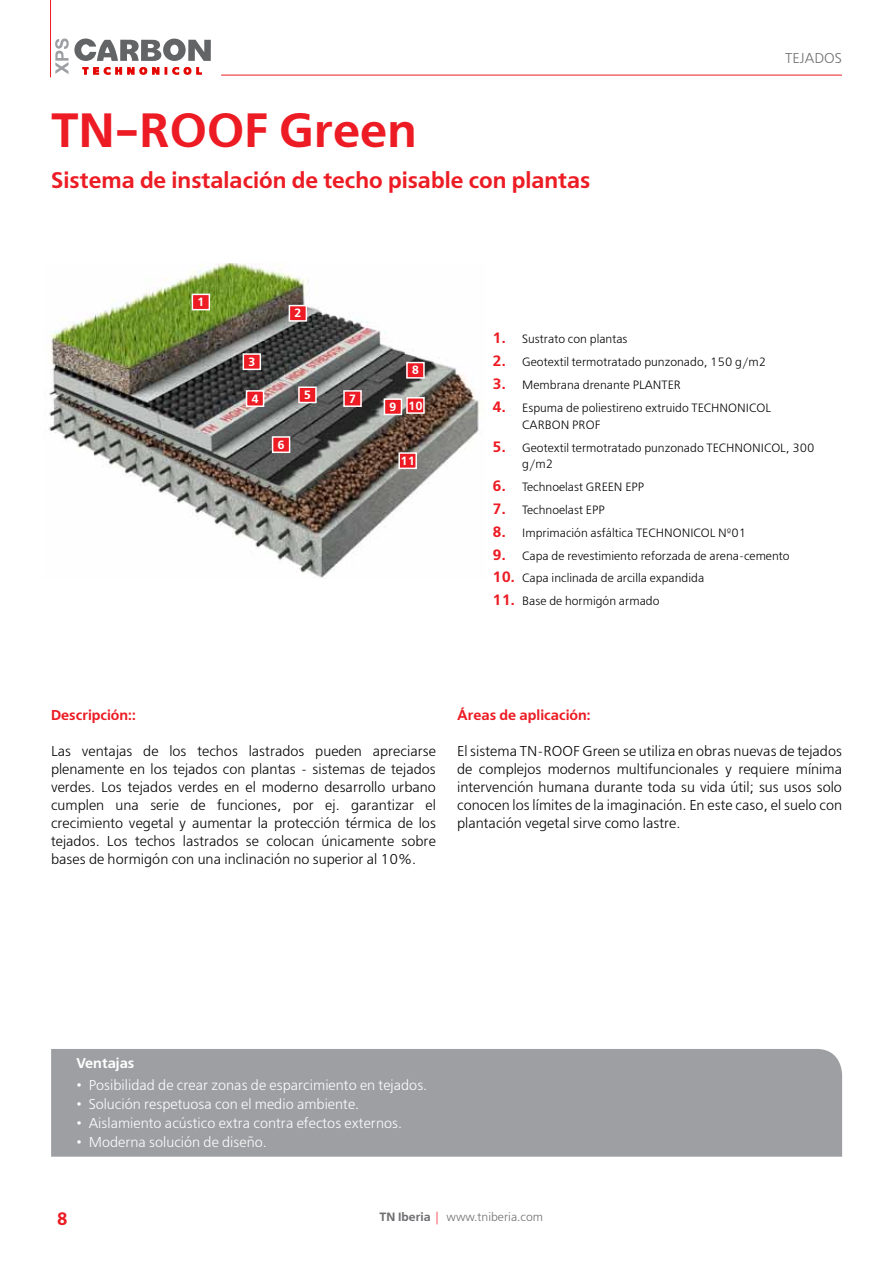
<style>
.page{position:relative;width:893px;height:1263px;background:#fff}
.page>*{position:absolute;margin:0;border:0;box-sizing:border-box;transform-origin:0 0}
.t1{font:600 48px "Free Set";color:#ed1b23}
.t2{font:600 22.5px "Free Set";color:#ed1b23}
.t3{font:600 18px "Free Set";color:#ed1b23}
.t4{font:300 14.25px/18px "Free Set";color:#000;text-align:justify}
.t5{font:300 14.25px "Free Set";color:#fff}
.t6{font:600 14.25px "Free Set";color:#ed1b23}
.t7{font:600 14.25px "Free Set";color:#fff}
.t8{font:300 14.25px "Free Set";color:#6d6e71}
.t9{font:300 12px/16.5px "Free Set";color:#000}
.t10{font:300 12px "Free Set";color:#6d6e71}
.t11{font:600 12px "Free Set";color:#fff}
.s1{font-weight:600;font-size:15px;color:#ed1b23}
.s2{font-weight:600}
.s3{color:#ed1b23}
</style>
<div class="page">
<svg style="left:55px;top:39px;width:156px;height:36px"></svg>
<hr style="left:50px;top:0;width:1px;height:77px;background:#ed1b23">
<hr style="left:221px;top:75px;width:621px;height:1px;background:#ed1b23">
<div style="left:51px;top:1049px;width:791px;height:108px;background:#9d9fa2"></div>
<img style="left:49px;top:264px;width:432px;height:314px">
<div style="left:192px;top:294px;width:17px;height:16px;background:#ed1b23"></div>
<div style="left:192px;top:294px;width:18px;height:16px;border:2px solid #fff"></div>
<div style="left:289px;top:306px;width:17px;height:15px;background:#ed1b23"></div>
<div style="left:289px;top:305px;width:18px;height:17px;border:2px solid #fff"></div>
<div style="left:243px;top:354px;width:17px;height:15px;background:#ed1b23"></div>
<div style="left:243px;top:353px;width:18px;height:17px;border:2px solid #fff"></div>
<div style="left:247px;top:391px;width:17px;height:15px;background:#ed1b23"></div>
<div style="left:246px;top:390px;width:18px;height:17px;border:2px solid #fff"></div>
<div style="left:299px;top:387px;width:17px;height:15px;background:#ed1b23"></div>
<div style="left:298px;top:386px;width:19px;height:17px;border:2px solid #fff"></div>
<div style="left:273px;top:437px;width:17px;height:15px;background:#ed1b23"></div>
<div style="left:272px;top:436px;width:18px;height:17px;border:2px solid #fff"></div>
<div style="left:344px;top:391px;width:17px;height:15px;background:#ed1b23"></div>
<div style="left:343px;top:390px;width:19px;height:17px;border:2px solid #fff"></div>
<div style="left:407px;top:363px;width:17px;height:15px;background:#ed1b23"></div>
<div style="left:406px;top:362px;width:19px;height:17px;border:2px solid #fff"></div>
<div style="left:384px;top:399px;width:17px;height:15px;background:#ed1b23"></div>
<div style="left:384px;top:398px;width:18px;height:17px;border:2px solid #fff"></div>
<div style="left:407px;top:398px;width:17px;height:15px;background:#ed1b23"></div>
<div style="left:406px;top:397px;width:19px;height:17px;border:2px solid #fff"></div>
<div style="left:399px;top:453px;width:17px;height:15px;background:#ed1b23"></div>
<div style="left:398px;top:452px;width:19px;height:17px;border:2px solid #fff"></div>
<h1 class="t1" style="left:51px;top:101px;width:367px">TN-ROOF Green</h1>
<h2 class="t2" style="left:51px;top:166px;width:541px">Sistema de instalación de techo pisable con plantas</h2>
<p class="t11" style="left:197px;top:295px;width:9px">1</p>
<p class="t11" style="left:294px;top:306px;width:9px">2</p>
<p class="t8" style="left:785px;top:50px;width:58px">TEJADOS</p>
<p class="t11" style="left:248px;top:355px;width:9px">3</p>
<p class="t11" style="left:251px;top:391px;width:9px">4</p>
<p class="t11" style="left:304px;top:388px;width:9px">5</p>
<p class="t11" style="left:277px;top:437px;width:9px">6</p>
<p class="t11" style="left:349px;top:391px;width:9px">7</p>
<p class="t11" style="left:412px;top:363px;width:9px">8</p>
<p class="t11" style="left:389px;top:398px;width:35px">9 10</p>
<p class="t11" style="left:400px;top:453px;width:16px">11</p>
<p class="t9" style="left:492px;top:331px;width:137px"><span class="s1">1.</span> Sustrato con plantas</p>
<p class="t9" style="left:492px;top:354px;width:275px"><span class="s1">2.</span> Geotextil termotratado punzonado, 150 g/m2</p>
<p class="t9" style="left:492px;top:377px;width:190px"><span class="s1">3.</span> Membrana drenante PLANTER</p>
<p class="t9" style="left:522px;top:400px;width:250px;text-indent:-30px"><span class="s1">4.</span> Espuma de poliestireno extruido TECHNONICOL<br>CARBON PROF</p>
<p class="t9" style="left:522px;top:439px;width:294px;text-indent:-30px"><span class="s1">5.</span> Geotextil termotratado punzonado TECHNONICOL, 300 g/m2</p>
<p class="t9" style="left:492px;top:479px;width:153px"><span class="s1">6.</span> Technoelast GREEN EPP</p>
<p class="t9" style="left:492px;top:502px;width:114px"><span class="s1">7.</span> Technoelast EPP</p>
<p class="t9" style="left:492px;top:524px;width:255px"><span class="s1">8.</span> Imprimación asfáltica TECHNONICOL Nº01</p>
<p class="t9" style="left:492px;top:547px;width:299px"><span class="s1">9.</span> Capa de revestimiento reforzada de arena-cemento</p>
<p class="t9" style="left:492px;top:570px;width:213px"><span class="s1">10.</span> Capa inclinada de arcilla expandida</p>
<p class="t9" style="left:492px;top:593px;width:168px"><span class="s1">11.</span> Base de hormigón armado</p>
<p class="t6" style="left:51px;top:707px;width:86px">Descripción::</p>
<p class="t4" style="left:51px;top:742px;width:386px">Las ventajas de los techos lastrados pueden apreciarse plenamente en los tejados con plantas - sistemas de tejados verdes. Los tejados verdes en el moderno desarrollo urbano cumplen una serie de funciones, por ej. garantizar el crecimiento vegetal y aumentar la protección térmica de los tejados. Los techos lastrados se colocan únicamente sobre bases de hormigón con una inclinación no superior al 10%.</p>
<p class="t6" style="left:457px;top:707px;width:135px">Áreas de aplicación:</p>
<p class="t4" style="left:457px;top:742px;width:386px">El sistema TN-ROOF Green se utiliza en obras nuevas de tejados de complejos modernos multifuncionales y requiere mínima intervención humana durante toda su vida útil; sus usos solo conocen los límites de la imaginación. En este caso, el suelo con plantación vegetal sirve como lastre.</p>
<p class="t7" style="left:77px;top:1055px;width:59px">Ventajas</p>
<p class="t5" style="left:77px;top:1076px;width:352px">• Posibilidad de crear zonas de esparcimiento en tejados.</p>
<p class="t5" style="left:77px;top:1096px;width:284px">• Solución respetuosa con el medio ambiente.</p>
<p class="t5" style="left:77px;top:1115px;width:327px">• Aislamiento acústico extra contra efectos externos.</p>
<p class="t5" style="left:77px;top:1134px;width:192px">• Moderna solución de diseño.</p>
<p class="t3" style="left:57px;top:1208px;width:13px">8</p>
<p class="t10" style="left:380px;top:1210px;width:165px"><span class="s2">TN Iberia</span> <span class="s3">|</span> www.tniberia.com</p>
</div>
